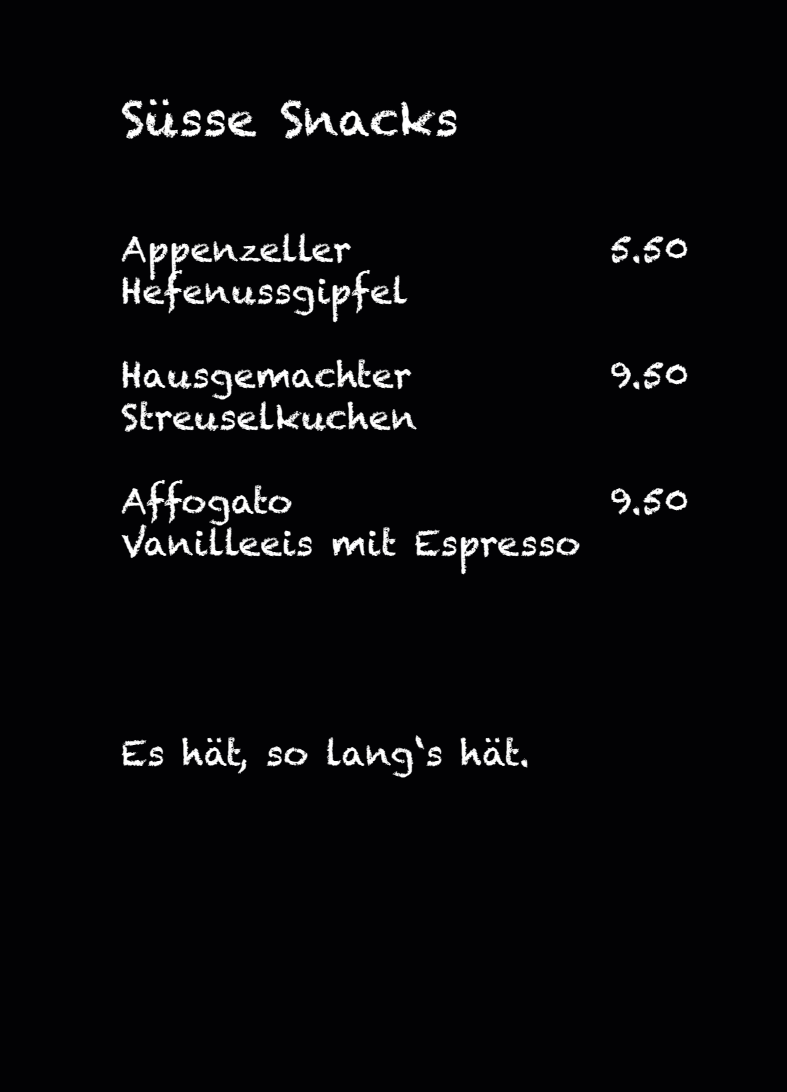
<style>
.page{position:relative;width:787px;height:1092px;background:#fff}
.page>*{position:absolute;margin:0;border:0;box-sizing:border-box;transform-origin:0 0}
.t1{font:47.5px "Chalkduster";color:#fff}
.t2{font:35px "Chalkduster";color:#fff}
.t3{font:35px "Chalkduster";letter-spacing:-.03em;color:#fff}
</style>
<div class="page">
<div style="left:0;top:0;width:787px;height:1091px;background:#020204"></div>
<h1 class="t1" style="left:121px;top:91px;width:339px">Süsse Snacks</h1>
<p class="t2" style="left:121px;top:228px;width:232px">Appenzeller</p>
<p class="t2" style="left:609px;top:228px;width:80px">5.50</p>
<p class="t2" style="left:121px;top:270px;width:289px">Hefenussgipfel</p>
<p class="t2" style="left:121px;top:354px;width:292px">Hausgemachter</p>
<p class="t2" style="left:610px;top:354px;width:79px">9.50</p>
<p class="t2" style="left:121px;top:396px;width:297px">Streuselkuchen</p>
<p class="t3" style="left:121px;top:480px;width:173px">Affogato</p>
<p class="t2" style="left:610px;top:480px;width:79px">9.50</p>
<p class="t2" style="left:121px;top:522px;width:461px">Vanilleeis mit Espresso</p>
<p class="t2" style="left:121px;top:732px;width:410px">Es hät, so lang‘s hät.</p>
</div>
